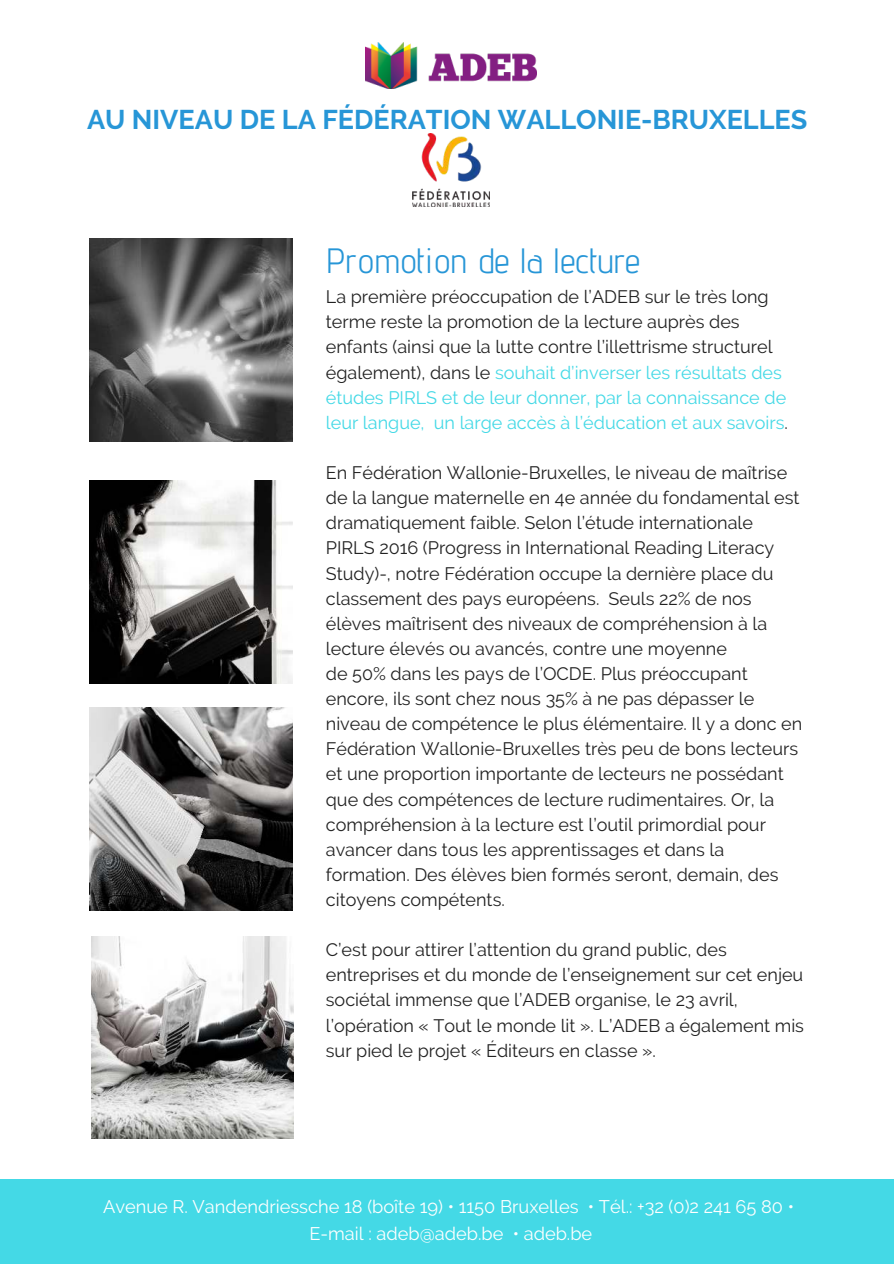
<style>
.page{position:relative;width:894px;height:1264px;background:#fff}
.page>*{position:absolute;margin:0;border:0;box-sizing:border-box;transform-origin:0 0}
.t1{font:35.1px "Advent Pro";color:#2796d7}
.t2{font:700 27px "Raleway";color:#2796d7}
.t3{font:18.15px/27px "Raleway";color:#fff;text-align:center}
.t4{font:18px/25px "Raleway";color:#222}
.s1{color:#44d9e6}
</style>
<div class="page">
<img style="left:365px;top:43px;width:171px;height:46px">
<div style="left:0;top:1179px;width:893px;height:84px;background:#44d9e6"></div>
<img style="left:91px;top:936px;width:203px;height:202px">
<img style="left:89px;top:707px;width:203px;height:203px">
<img style="left:89px;top:481px;width:203px;height:202px">
<img style="left:89px;top:239px;width:203px;height:202px">
<img style="left:412px;top:133px;width:78px;height:73px">
<h2 class="t2" style="left:87px;top:104px;width:721px">AU NIVEAU DE LA FÉDÉRATION WALLONIE-BRUXELLES</h2>
<h1 class="t1" style="left:326px;top:239px;width:316px">Promotion de la lecture</h1>
<p class="t4" style="left:326px;top:284px;width:463px">La première préoccupation de l’ADEB sur le très long terme reste la promotion de la lecture auprès des enfants (ainsi que la lutte contre l’illettrisme structurel également), dans le <span class="s1">souhait d’inverser les résultats des études PIRLS et de leur donner, par la connaissance de leur langue, un large accès à l’éducation et aux savoirs</span>.</p>
<p class="t4" style="left:326px;top:460px;width:478px">En Fédération Wallonie-Bruxelles, le niveau de maîtrise de la langue maternelle en 4e année du fondamental est dramatiquement faible. Selon l’étude internationale PIRLS 2016 (Progress in International Reading Literacy Study)-, notre Fédération occupe la dernière place du classement des pays européens. Seuls 22% de nos élèves maîtrisent des niveaux de compréhension à la lecture élevés ou avancés, contre une moyenne<br>de 50% dans les pays de l’OCDE. Plus préoccupant encore, ils sont chez nous 35% à ne pas dépasser le niveau de compétence le plus élémentaire. Il y a donc en Fédération Wallonie-Bruxelles très peu de bons lecteurs et une proportion importante de lecteurs ne possédant que des compétences de lecture rudimentaires. Or, la compréhension à la lecture est l’outil primordial pour avancer dans tous les apprentissages et dans la formation. Des élèves bien formés seront, demain, des citoyens compétents.</p>
<p class="t4" style="left:326px;top:937px;width:479px">C’est pour attirer l’attention du grand public, des entreprises et du monde de l’enseignement sur cet enjeu sociétal immense que l’ADEB organise, le 23 avril, l’opération « Tout le monde lit ». L’ADEB a également mis sur pied le projet « Éditeurs en classe ».</p>
<p class="t3" style="left:103px;top:1192px;width:692px">Avenue R. Vandendriessche 18 (boîte 19) • 1150 Bruxelles • Tél.: +32 (0)2 241 65 80 •<br>E-mail : adeb@adeb.be • adeb.be</p>
</div>
